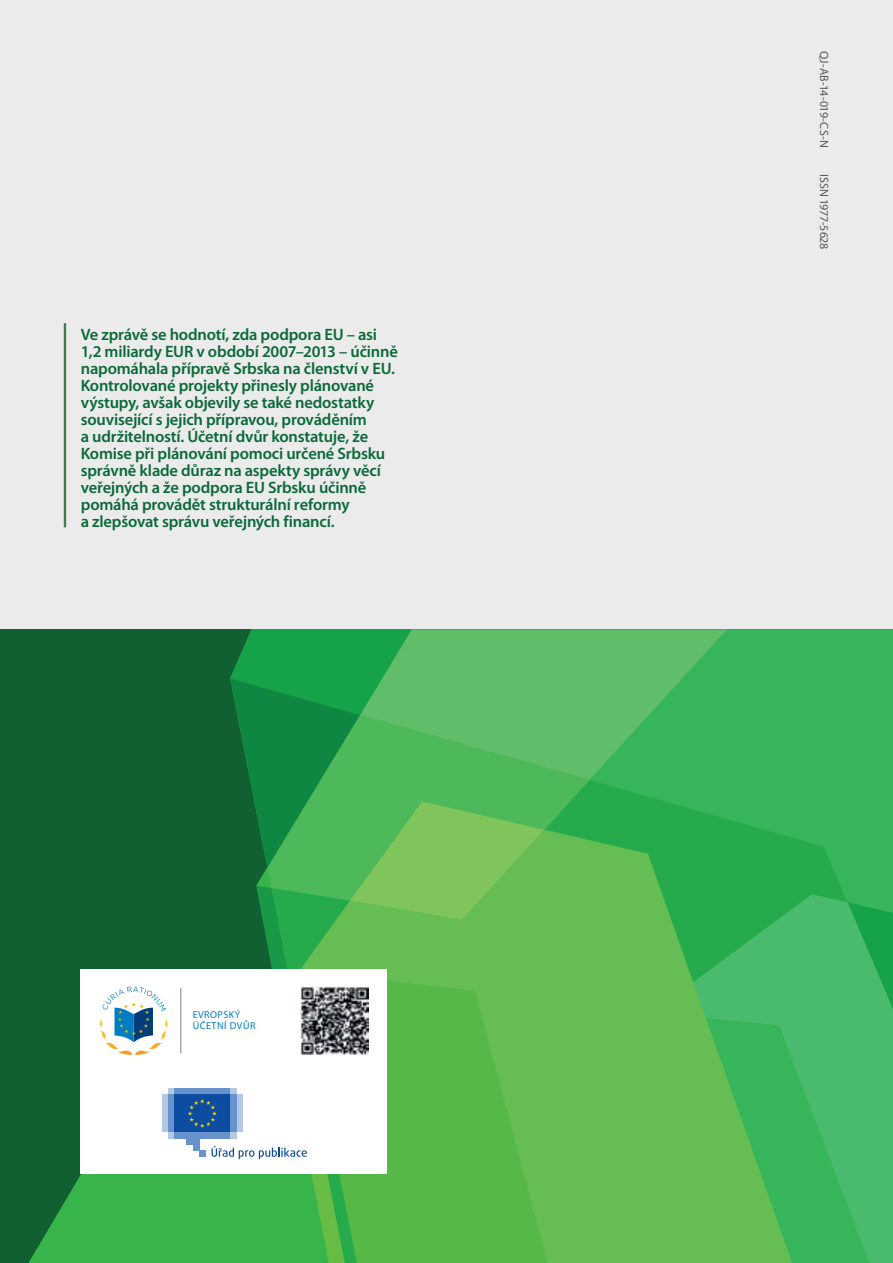
<style>
.page{position:relative;width:893px;height:1263px;background:#fff}
.page>*{position:absolute;margin:0;border:0;box-sizing:border-box;transform-origin:0 0}
.t1{font:600 16.5px/17px "Myriad Pro";letter-spacing:-.015em;color:#0b6938}
.t2{font:12px "Myriad Pro";letter-spacing:-.01em;color:#57585a}
.t3{font:10.05px/10.6px "Myriad Pro";letter-spacing:.05em;color:#007cc2}
</style>
<div class="page">
<div style="left:0;top:0;width:893px;height:629px;background:#ebebeb"></div>
<hr style="left:64px;top:323px;width:2px;height:204px;background:#437c50">
<div style="left:0;top:629px;width:893px;height:634px;background:#116032"></div>
<div style="left:727px;top:629px;width:166px;height:265px;background:#37b55a"></div>
<svg style="left:544px;top:629px;width:183px;height:151px;background:#4fb962"></svg>
<svg style="left:792px;top:894px;width:101px;height:369px;background:#40b565"></svg>
<svg style="left:589px;top:780px;width:258px;height:202px;background:#35b259"></svg>
<svg style="left:544px;top:715px;width:45px;height:115px;background:#4eb85e"></svg>
<svg style="left:792px;top:1018px;width:77px;height:245px;background:#42b764"></svg>
<svg style="left:544px;top:830px;width:248px;height:433px;background:#55b954"></svg>
<svg style="left:29px;top:1105px;width:159px;height:158px;fill:#38b54a"></svg>
<div style="left:81px;top:969px;width:306px;height:205px;background:#fff"></div>
<hr style="left:180px;top:988px;width:1px;height:65px;background:#7c7e81">
<svg style="left:100px;top:986px;width:67px;height:69px"></svg>
<div style="left:168px;top:1132px;width:68px;height:6px;background:#b3c8e5"></div>
<div style="left:168px;top:1089px;width:68px;height:6px;background:#b3c8e5"></div>
<div style="left:174px;top:1089px;width:56px;height:6px;background:#6892cc"></div>
<div style="left:174px;top:1132px;width:56px;height:6px;background:#6892cc"></div>
<div style="left:168px;top:1095px;width:6px;height:37px;background:#6892cc"></div>
<div style="left:162px;top:1095px;width:6px;height:37px;background:#b3c8e5"></div>
<div style="left:187px;top:1132px;width:12px;height:12px;background:#6892cc"></div>
<div style="left:174px;top:1095px;width:56px;height:37px;background:#0d4da1"></div>
<svg style="left:188px;top:629px;width:356px;height:634px"></svg>
<p class="t1" style="left:81px;top:326px;width:319px">Ve zprávě se hodnotí, zda podpora EU – asi 1,2 miliardy EUR v období 2007–2013 – účinně napomáhala přípravě Srbska na členství v EU.<br>Kontrolované projekty přinesly plánované výstupy, avšak objevily se také nedostatky související s jejich přípravou, prováděním<br>a udržitelností. Účetní dvůr konstatuje, že Komise při plánování pomoci určené Srbsku správně klade důraz na aspekty správy věcí veřejných a že podpora EU Srbsku účinně pomáhá provádět strukturální reformy<br>a zlepšovat správu veřejných financí.</p>
<p class="t3" style="left:193px;top:1010px;width:64px">EVROPSKÝ<br>ÚČETNÍ DVŮR</p>
<p class="t2" style="left:832px;top:51px;width:98px;rotate:90deg">QJ-AB-14-019-CS-N</p>
<p class="t2" style="left:832px;top:174px;width:77px;rotate:90deg">ISSN 1977-5628</p>
</div>
